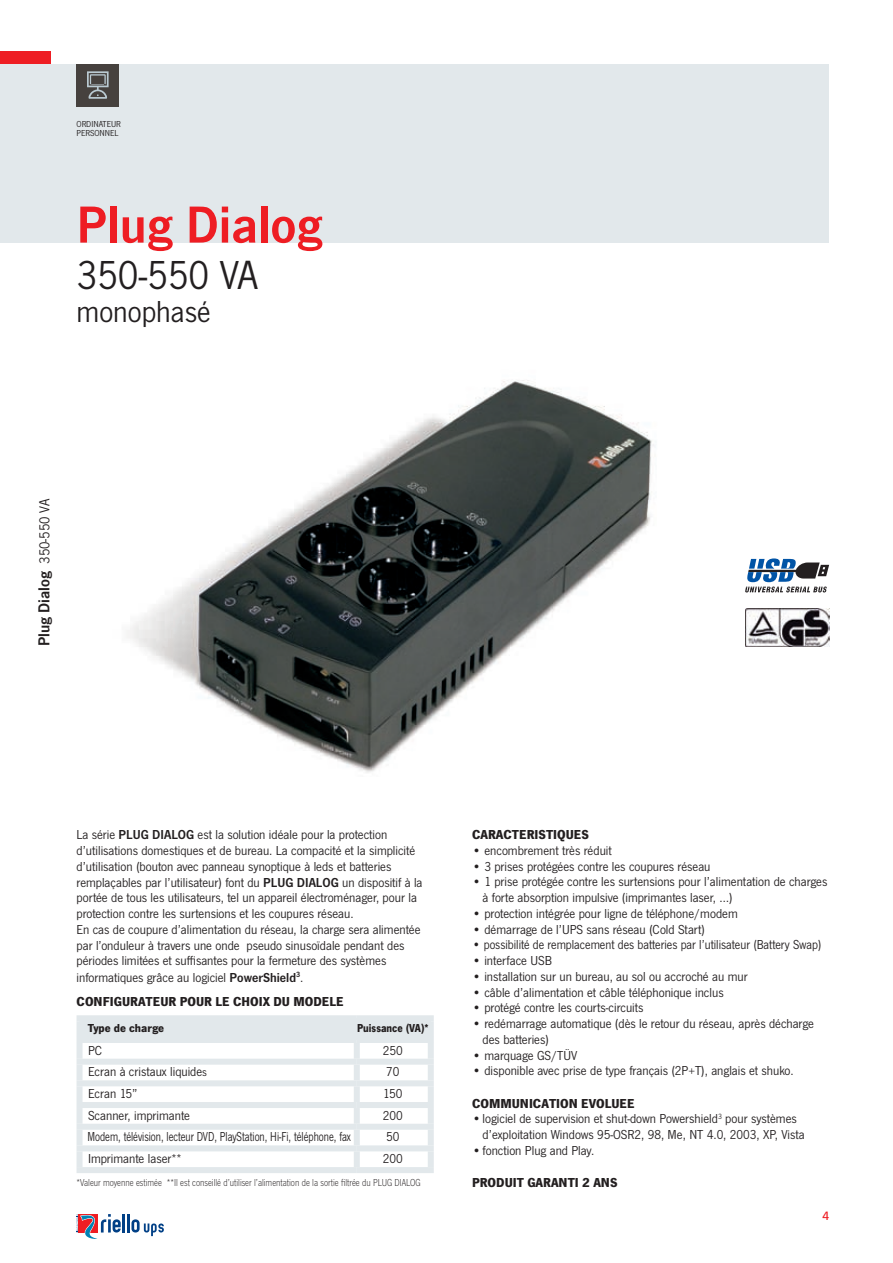
<style>
.page{position:relative;width:893px;height:1263px;background:#fff}
.page>*{position:absolute;margin:0;border:0;box-sizing:border-box;transform-origin:0 0}
.t1{font:600 54px "News Got T";color:#ee1d23}
.t2{font:42px "News Got T";color:#231f20}
.t3{font:31.5px "News Got T";color:#231f20}
.t4{font:600 16.5px "News Got T";color:#231f20}
.t5{font:13.5px/15.9px "News Got T";color:#231f20}
.t6{font:700 13.5px "News Got T";color:#231f20}
.t7{font:13.5px "News Got T";color:#231f20;scale:.95 1}
.t8{font:13.5px "News Got T";color:#231f20;scale:.83 1}
.t9{font:700 12px "News Got T";color:#231f20;scale:.9 1}
.t10{font:700 12px "News Got T";color:#231f20}
.t11{font:10.5px "News Got T Ligh";color:#231f20;scale:.9 1}
.t12{font:9px/9px "News Got T";color:#231f20}
.s1{font-weight:400;font-size:15px}
.s2{font-weight:600}
.s3{font-size:12px}
</style>
<div class="page">
<div style="left:83px;top:1021px;width:345px;height:16px;background:#e2e8eb"></div>
<svg style="left:83px;top:1058px;width:345px;height:94px"></svg>
<div style="left:77px;top:1015px;width:280px;height:6px;background:#e2e8eb"></div>
<div style="left:77px;top:1021px;width:6px;height:16px;background:#e2e8eb"></div>
<div style="left:357px;top:1015px;width:77px;height:6px;background:#e2e8eb"></div>
<div style="left:354px;top:1021px;width:6px;height:16px;background:#e2e8eb"></div>
<div style="left:428px;top:1021px;width:6px;height:16px;background:#e2e8eb"></div>
<div style="left:77px;top:1037px;width:280px;height:6px;background:#e2e8eb"></div>
<div style="left:77px;top:1043px;width:6px;height:16px;background:#e2e8eb"></div>
<div style="left:357px;top:1037px;width:77px;height:6px;background:#e2e8eb"></div>
<div style="left:354px;top:1043px;width:6px;height:16px;background:#e2e8eb"></div>
<div style="left:428px;top:1043px;width:6px;height:16px;background:#e2e8eb"></div>
<div style="left:77px;top:1059px;width:280px;height:6px;background:#e2e8eb"></div>
<div style="left:77px;top:1065px;width:6px;height:15px;background:#e2e8eb"></div>
<div style="left:357px;top:1059px;width:77px;height:6px;background:#e2e8eb"></div>
<div style="left:354px;top:1065px;width:6px;height:15px;background:#e2e8eb"></div>
<div style="left:428px;top:1065px;width:6px;height:15px;background:#e2e8eb"></div>
<div style="left:77px;top:1080px;width:280px;height:6px;background:#e2e8eb"></div>
<div style="left:77px;top:1086px;width:6px;height:16px;background:#e2e8eb"></div>
<div style="left:357px;top:1080px;width:77px;height:6px;background:#e2e8eb"></div>
<div style="left:354px;top:1086px;width:6px;height:16px;background:#e2e8eb"></div>
<div style="left:428px;top:1086px;width:6px;height:16px;background:#e2e8eb"></div>
<div style="left:77px;top:1102px;width:280px;height:6px;background:#e2e8eb"></div>
<div style="left:77px;top:1108px;width:6px;height:16px;background:#e2e8eb"></div>
<div style="left:357px;top:1102px;width:77px;height:6px;background:#e2e8eb"></div>
<div style="left:354px;top:1108px;width:6px;height:16px;background:#e2e8eb"></div>
<div style="left:428px;top:1108px;width:6px;height:16px;background:#e2e8eb"></div>
<div style="left:77px;top:1124px;width:280px;height:6px;background:#e2e8eb"></div>
<div style="left:77px;top:1130px;width:6px;height:15px;background:#e2e8eb"></div>
<div style="left:357px;top:1124px;width:77px;height:6px;background:#e2e8eb"></div>
<div style="left:354px;top:1130px;width:6px;height:15px;background:#e2e8eb"></div>
<div style="left:428px;top:1130px;width:6px;height:15px;background:#e2e8eb"></div>
<div style="left:77px;top:1145px;width:280px;height:6px;background:#e2e8eb"></div>
<div style="left:77px;top:1151px;width:6px;height:16px;background:#e2e8eb"></div>
<div style="left:357px;top:1145px;width:77px;height:6px;background:#e2e8eb"></div>
<div style="left:354px;top:1151px;width:6px;height:16px;background:#e2e8eb"></div>
<div style="left:428px;top:1151px;width:6px;height:16px;background:#e2e8eb"></div>
<div style="left:77px;top:1167px;width:280px;height:6px;background:#e2e8eb"></div>
<div style="left:357px;top:1167px;width:77px;height:6px;background:#e2e8eb"></div>
<div style="left:0;top:64px;width:829px;height:178px;background:#e2e8eb"></div>
<div style="left:0;top:51px;width:51px;height:13px;background:#ee1d23"></div>
<hr style="left:127px;top:1214px;width:3px;height:18px;background:#014086">
<svg style="left:131px;top:1219px;width:33px;height:17px"></svg>
<svg style="left:77px;top:1214px;width:48px;height:25px"></svg>
<div style="left:77px;top:64px;width:42px;height:42px;background:#46413e"></div>
<svg style="left:87px;top:71px;width:22px;height:28px"></svg>
<img style="left:127px;top:380px;width:527px;height:393px">
<img style="left:745px;top:608px;width:84px;height:38px">
<svg style="left:745px;top:558px;width:84px;height:34px"></svg>
<p class="t12" style="left:77px;top:119px;width:46px">ORDINATEUR<br>PERSONNEL</p>
<h1 class="t1" style="left:77px;top:193px;width:247px">Plug Dialog</h1>
<h2 class="t2" style="left:77px;top:252px;width:183px">350-550 VA</h2>
<h3 class="t3" style="left:77px;top:294px;width:136px">monophasé</h3>
<p class="t4" style="left:34px;top:646px;width:149px;rotate:-90deg">Plug Dialog <span class="s1">350-550 VA</span></p>
<p class="t5" style="left:77px;top:827px;width:347px">La série <span class="s2">PLUG DIALOG</span> est la solution idéale pour la protection d’utilisations domestiques et de bureau. La compacité et la simplicité d’utilisation (bouton avec panneau synoptique à leds et batteries remplaçables par l’utilisateur) font du <span class="s2">PLUG DIALOG</span> un dispositif à la portée de tous les utilisateurs, tel un appareil électroménager, pour la protection contre les surtensions et les coupures réseau.<br>En cas de coupure d’alimentation du réseau, la charge sera alimentée par l’onduleur à travers une onde pseudo sinusoïdale pendant des périodes limitées et suffisantes pour la fermeture des systèmes informatiques grâce au logiciel <span class="s2">PowerShield</span><sup>3</sup>.</p>
<p class="t6" style="left:77px;top:993px;width:269px">CONFIGURATEUR POUR LE CHOIX DU MODELE</p>
<p class="t10" style="left:88px;top:1021px;width:78px">Type de charge</p>
<p class="t9" style="left:357px;top:1021px;width:81px">Puissance (VA)*</p>
<p class="t5" style="left:88px;top:1042px;width:16px">PC</p>
<p class="t5" style="left:383px;top:1042px;width:21px">250</p>
<p class="t5" style="left:88px;top:1063px;width:120px">Ecran à cristaux liquide<span class="s3">s</span></p>
<p class="t5" style="left:386px;top:1063px;width:15px">70</p>
<p class="t5" style="left:88px;top:1085px;width:51px">Ecran 15”</p>
<p class="t5" style="left:383px;top:1085px;width:21px">150</p>
<p class="t5" style="left:88px;top:1107px;width:104px">Scanner, imprimante</p>
<p class="t5" style="left:383px;top:1107px;width:21px">200</p>
<p class="t8" style="left:87px;top:1129px;width:319px">Modem, télévision, lecteur DVD, PlayStation, Hi-Fi, téléphone, fax</p>
<p class="t5" style="left:386px;top:1128px;width:15px">50</p>
<p class="t5" style="left:88px;top:1150px;width:95px">Imprimante laser**</p>
<p class="t5" style="left:383px;top:1150px;width:21px">200</p>
<p class="t6" style="left:472px;top:826px;width:118px">CARACTERISTIQUES</p>
<p class="t5" style="left:472px;top:842px;width:141px">• encombrement très réduit</p>
<p class="t5" style="left:472px;top:858px;width:240px">• 3 prises protégées contre les coupures réseau</p>
<p class="t5" style="left:483px;top:873px;width:346px;text-indent:-11px">• 1 prise protégée contre les surtensions pour l’alimentation de charges à forte absorption impulsive (imprimantes laser, …)</p>
<p class="t5" style="left:472px;top:905px;width:267px">• protection intégrée pour ligne de téléphone/modem</p>
<p class="t5" style="left:472px;top:921px;width:235px">• démarrage de l’UPS sans réseau (Cold Start)</p>
<p class="t7" style="left:472px;top:937px;width:369px">• possibilité de remplacement des batteries par l’utilisateur (Battery Swap)</p>
<p class="t5" style="left:472px;top:952px;width:81px">• interface USB</p>
<p class="t5" style="left:472px;top:968px;width:277px">• installation sur un bureau, au sol ou accroché au mur</p>
<p class="t5" style="left:472px;top:984px;width:253px">• câble d’alimentation et câble téléphonique inclus</p>
<p class="t5" style="left:472px;top:999px;width:173px">• protégé contre les courts-circuits</p>
<p class="t5" style="left:483px;top:1015px;width:333px;text-indent:-11px">• redémarrage automatique (dès le retour du réseau, après décharge des batteries)</p>
<p class="t5" style="left:472px;top:1047px;width:107px">• marquage GS/TÜV</p>
<p class="t5" style="left:472px;top:1062px;width:323px">• disponible avec prise de type français (2P+T), anglais et shuko.</p>
<p class="t6" style="left:472px;top:1095px;width:164px">COMMUNICATION EVOLUEE</p>
<p class="t5" style="left:483px;top:1110px;width:324px;text-indent:-11px">•logiciel de supervision et shut-down Powershield<sup>3</sup> pour systèmes d’exploitation Windows 95-OSR2, 98, Me, NT 4.0, 2003, XP, Vista</p>
<p class="t5" style="left:472px;top:1142px;width:124px">•fonction Plug and Play.</p>
<p class="t11" style="left:77px;top:1176px;width:383px">*Valeur moyenne estimée **Il est conseillé d’utiliser l’alimentation de la sortie filtrée du Plug DIALOG</p>
<p class="t6" style="left:472px;top:1174px;width:147px">PRODUIT GARANTI 2 ANS</p>
</div>
